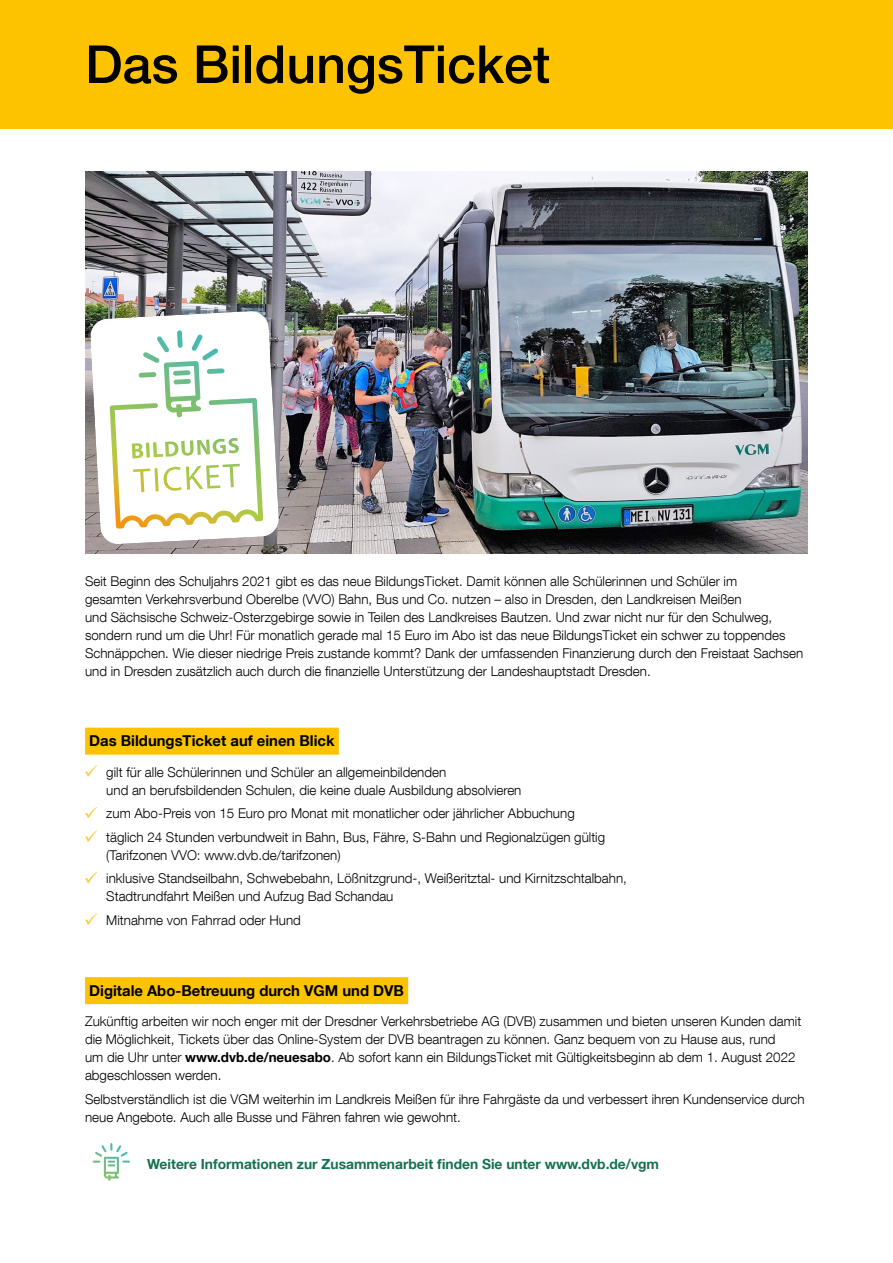
<style>
.page{position:relative;width:893px;height:1263px;background:#fff}
.page>*{position:absolute;margin:0;border:0;box-sizing:border-box;transform-origin:0 0}
.t1{font:500 52.5px "Helvetica Neue LT Pro";color:#000}
.t2{font:700 15px "Helvetica Neue LT Com";color:#000}
.t3{font:700 13.95px "Helvetica Neue LT Com";color:#147250}
.t4{font:300 13.5px/18px "Helvetica Neue LT Com";color:#000}
.s1{font-weight:700}
</style>
<div class="page">
<div style="left:85px;top:728px;width:254px;height:27px;background:#fdc300"></div>
<div style="left:85px;top:977px;width:323px;height:27px;background:#fdc300"></div>
<svg style="left:85px;top:765px;width:12px;height:12px"></svg>
<svg style="left:85px;top:807px;width:12px;height:11px"></svg>
<svg style="left:85px;top:830px;width:12px;height:12px"></svg>
<svg style="left:85px;top:872px;width:12px;height:11px"></svg>
<svg style="left:85px;top:913px;width:12px;height:12px"></svg>
<div style="left:0;top:0;width:893px;height:129px;background:#fdc300"></div>
<svg style="left:93px;top:1143px;width:37px;height:38px"></svg>
<img style="left:85px;top:171px;width:723px;height:382px">
<svg style="left:90px;top:311px;width:189px;height:233px"></svg>
<h1 class="t1" style="left:85px;top:33px;width:467px">Das BildungsTicket</h1>
<p class="t4" style="left:85px;top:571px;width:720px">Seit Beginn des Schuljahrs 2021 gibt es das neue BildungsTicket. Damit können alle Schülerinnen und Schüler im<br>gesamten Verkehrsverbund Oberelbe (VVO) Bahn, Bus und Co. nutzen – also in Dresden, den Landkreisen Meißen<br>und Sächsische Schweiz-Osterzgebirge sowie in Teilen des Landkreises Bautzen. Und zwar nicht nur für den Schulweg, sondern rund um die Uhr! Für monatlich gerade mal 15 Euro im Abo ist das neue BildungsTicket ein schwer zu toppendes Schnäppchen. Wie dieser niedrige Preis zustande kommt? Dank der umfassenden Finanzierung durch den Freistaat Sachsen und in Dresden zusätzlich auch durch die finanzielle Unterstützung der Landeshauptstadt Dresden.</p>
<p class="t2" style="left:89px;top:731px;width:247px">Das BildungsTicket auf einen Blick</p>
<p class="t4" style="left:106px;top:763px;width:417px">gilt für alle Schülerinnen und Schüler an allgemeinbildenden<br>und an berufsbildenden Schulen, die keine duale Ausbildung absolvieren</p>
<p class="t4" style="left:106px;top:801px;width:500px;line-height:23.5px">zum Abo-Preis von 15 Euro pro Monat mit monatlicher oder jährlicher Abbuchung täglich 24 Stunden verbundweit in Bahn, Bus, Fähre, S-Bahn und Regionalzügen gültig</p>
<p class="t4" style="left:106px;top:843px;width:522px;line-height:23.5px">(Tarifzonen VVO: www.dvb.de/tarifzonen)<br>inklusive Standseilbahn, Schwebebahn, Lößnitzgrund-, Weißeritztal- und Kirnitzschtalbahn,</p>
<p class="t4" style="left:106px;top:884px;width:289px;line-height:23.5px">Stadtrundfahrt Meißen und Aufzug Bad Schandau<br>Mitnahme von Fahrrad oder Hund</p>
<p class="t2" style="left:89px;top:981px;width:316px">Digitale Abo-Betreuung durch VGM und DVB</p>
<p class="t4" style="left:85px;top:1012px;width:718px">Zukünftig arbeiten wir noch enger mit der Dresdner Verkehrsbetriebe AG (DVB) zusammen und bieten unseren Kunden damit die Möglichkeit, Tickets über das Online-System der DVB beantragen zu können. Ganz bequem von zu Hause aus, rund<br>um die Uhr unter <span class="s1">www.dvb.de/neuesabo</span>. Ab sofort kann ein BildungsTicket mit Gültigkeitsbeginn ab dem 1. August 2022 abgeschlossen werden.</p>
<p class="t4" style="left:85px;top:1090px;width:721px">Selbstverständlich ist die VGM weiterhin im Landkreis Meißen für ihre Fahrgäste da und verbessert ihren Kundenservice durch neue Angebote. Auch alle Busse und Fähren fahren wie gewohnt.</p>
<p class="t3" style="left:147px;top:1155px;width:513px">Weitere Informationen zur Zusammenarbeit finden Sie unter www.dvb.de/vgm</p>
</div>
